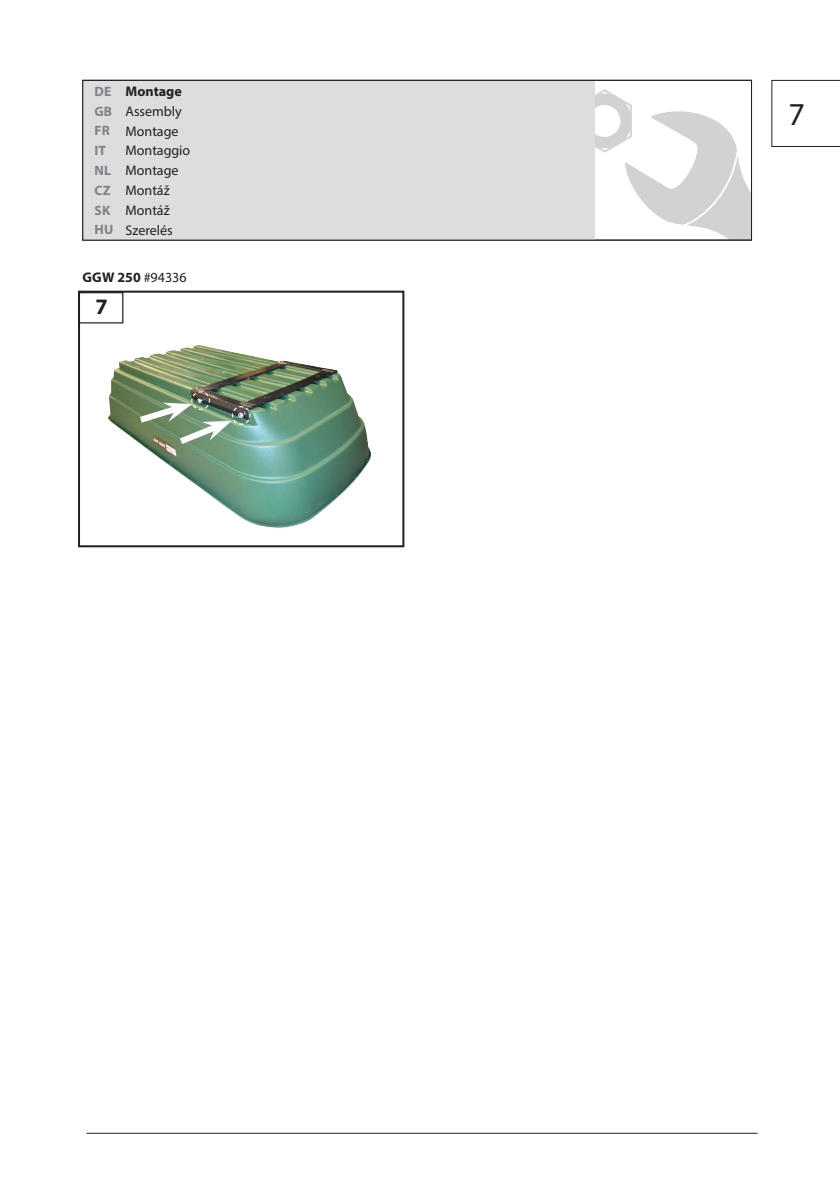
<style>
.page{position:relative;width:840px;height:1191px;background:#fff}
.page>*{position:absolute;margin:0;border:0;box-sizing:border-box;transform-origin:0 0}
.t1{font:32px "Myriad Pro";color:#231f20}
.t2{font:700 22.2px "Myriad Pro";color:#231f20}
.t3{font:14px/19.8px "Myriad Pro";color:#231f20;text-align:justify}
.t4{font:700 14px "Myriad Pro";letter-spacing:.01em;color:#231f20}
.t5{font:700 13.6px "Myriad Pro";color:#808285}
.s1{font-weight:700;font-size:13.6px;color:#808285}
.s2{font-weight:700}
.s3{font-weight:400}
</style>
<div class="page">
<svg style="left:771px;top:79px;width:68px;height:68px"></svg>
<hr style="left:86px;top:1132px;width:671px;height:1px;background:#231f20">
<svg style="left:594px;top:88px;width:155px;height:151px"></svg>
<div style="left:83px;top:81px;width:511px;height:159px;background:#dcdddf"></div>
<div style="left:82px;top:80px;width:669px;height:161px;border:1px solid #231f20"></div>
<img style="left:108px;top:345px;width:263px;height:183px">
<div style="left:78px;top:291px;width:326px;height:256px;border:2px solid #231f20"></div>
<div style="left:78px;top:292px;width:45px;height:31px;border:1px solid #231f20"></div>
<img style="left:133px;top:391px;width:118px;height:58px">
<p class="t3" style="left:95px;top:81px;width:89px"><span class="s1">DE</span> <span class="s2">Montage </span><span class="s1">GB</span> Assembly <span class="s1">FR</span> Montage</p>
<p class="t5" style="left:95px;top:142px;width:13px">IT</p>
<p class="t3" style="left:95px;top:141px;width:97px;text-align:left;text-indent:31px">Montaggio<br><span class="s1">NL</span> Montage<br><span class="s1">CZ</span> Montáž<br><span class="s1">SK</span> Montáž<br><span class="s1">HU</span> Szerelés</p>
<p class="t4" style="left:82px;top:268px;width:106px">GGW 250 <span class="s3">#94336</span></p>
<h2 class="t2" style="left:95px;top:292px;width:14px">7</h2>
<h1 class="t1" style="left:788px;top:95px;width:18px">7</h1>
</div>
